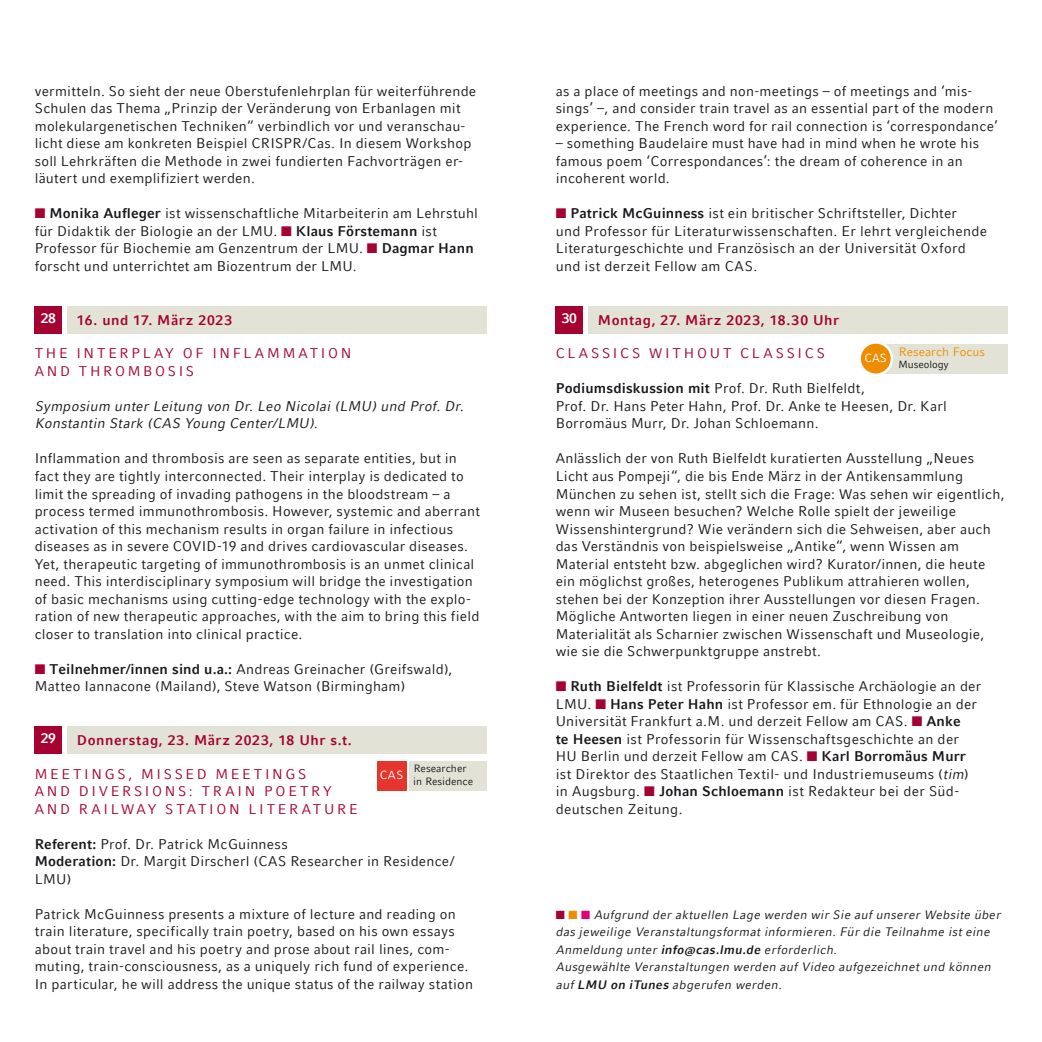
<style>
.page{position:relative;width:1042px;height:1042px;background:#fff}
.page>*{position:absolute;margin:0;border:0;box-sizing:border-box;transform-origin:0 0}
.t1{font:14px/17.5px "LMU Compatil Fact";letter-spacing:.02em;color:#1a171c}
.t2{font:14px/17.5px "LMU Compatil Fact";letter-spacing:.19em;color:#a50231}
.t3{font:14px/17.5px "LMU Compatil Fact Obl";letter-spacing:.02em;color:#1a171c}
.t4{font:700 14px "LMU Compatil Fact";letter-spacing:.04em;color:#a50231}
.t5{font:700 14px "LMU Compatil Fact";color:#fff}
.t6{font:12.25px/17.5px "LMU Compatil Fact Obl";letter-spacing:.03em;color:#1a171c}
.t7{font:12.08px "LMU Compatil Fact";color:#ef8d00}
.t8{font:11.72px "LMU Compatil Fact";color:#fff}
.t9{font:10.5px "LMU Compatil Fact";color:#1a171c}
.t10{font:10.33px "LMU Compatil Fact";letter-spacing:-.005em;color:#1a171c}
.s1{color:#a50231}
.s2{font-weight:700}
.s3{font-family:"LMU Compatil Fact Obl"}
.s4{color:#ef8d00}
.s5{color:#e2007a}
.s6{font-family:"LMU Compatil Fact";font-weight:700;font-style:italic}
</style>
<div class="page">
<div style="left:377px;top:761px;width:29px;height:29px;background:#e5352d"></div>
<div style="left:409px;top:761px;width:77px;height:29px;background:#e2e3d6"></div>
<div style="left:67px;top:306px;width:419px;height:27px;background:#e2e3d6"></div>
<div style="left:35px;top:306px;width:27px;height:27px;background:#a50231"></div>
<div style="left:67px;top:726px;width:419px;height:27px;background:#e2e3d6"></div>
<div style="left:35px;top:726px;width:27px;height:27px;background:#a50231"></div>
<div style="left:588px;top:306px;width:419px;height:27px;background:#e2e3d6"></div>
<div style="left:556px;top:306px;width:27px;height:27px;background:#a50231"></div>
<div style="left:876px;top:344px;width:131px;height:29px;background:#e2e3d6"></div>
<svg style="left:858px;top:341px;width:35px;height:35px"></svg>
<div style="left:861px;top:344px;width:29px;height:29px;background:#ef8d00;border-radius:50%"></div>
<p class="t1" style="left:35px;top:82px;width:443px">vermitteln. So sieht der neue Oberstufenlehrplan für weiterführende Schulen das Thema „Prinzip der Veränderung von Erbanlagen mit molekulargenetischen Techniken“ verbindlich vor und veranschau&shy;licht diese am konkreten Beispiel CRISPR/Cas. In diesem Workshop soll Lehrkräften die Methode in zwei fundierten Fachvorträgen er&shy;läutert und exemplifiziert werden.</p>
<p class="t1" style="left:35px;top:205px;width:445px"><span class="s1">■</span> <span class="s2">Monika Aufleger</span> ist wissenschaftliche Mitarbeiterin am Lehrstuhl für Didaktik der Biologie an der LMU. <span class="s1">■</span> <span class="s2">Klaus Förstemann</span> ist Professor für Biochemie am Genzentrum der LMU. <span class="s1">■</span> <span class="s2">Dagmar Hann </span>forscht und unterrichtet am Biozentrum der LMU.</p>
<p class="t5" style="left:41px;top:310px;width:17px">28</p>
<p class="t4" style="left:77px;top:312px;width:157px">16. und 17. März 2023</p>
<p class="t2" style="left:35px;top:345px;width:318px">THE INTERPLAY OF INFLAMMATION<br>AND THROMBOSIS</p>
<p class="t3" style="left:35px;top:397px;width:430px">Symposium unter Leitung von Dr. Leo Nicolai (LMU) und Prof. Dr.<br>Konstantin Stark (CAS Young Center/LMU).</p>
<p class="t1" style="left:35px;top:450px;width:447px">Inflammation and thrombosis are seen as separate entities, but in fact they are tightly interconnected. Their interplay is dedicated to limit the spreading of invading pathogens in the bloodstream – a process termed immunothrombosis. However, systemic and aberrant activation of this mechanism results in organ failure in infectious diseases as in severe COVID-19 and drives cardiovascular diseases.<br>Yet, therapeutic targeting of immunothrombosis is an unmet clinical need. This interdisciplinary symposium will bridge the investigation of basic mechanisms using cutting-edge technology with the explo&shy;ration of new therapeutic approaches, with the aim to bring this field closer to translation into clinical practice.</p>
<p class="t1" style="left:35px;top:660px;width:419px"><span class="s1">■</span> <span class="s2">Teilnehmer/innen sind u.a.:</span> Andreas Greinacher (Greifswald),<br>Matteo Iannacone (Mailand), Steve Watson (Birmingham)</p>
<p class="t5" style="left:41px;top:730px;width:17px">29</p>
<p class="t4" style="left:77px;top:732px;width:276px">Donnerstag, 23. März 2023, 18 Uhr s.t.</p>
<p class="t9" style="left:414px;top:762px;width:54px">Researcher</p>
<p class="t2" style="left:35px;top:765px;width:324px">MEETINGS, MISSED MEETINGS<br>AND DIVERSIONS: TRAIN POETRY<br>AND RAILWAY STATION LITERATURE</p>
<p class="t1" style="left:35px;top:835px;width:421px"><span class="s2">Referent:</span> Prof. Dr. Patrick McGuinness<br><span class="s2">Moderation:</span> Dr. Margit Dirscherl (CAS Researcher in Residence/<br>LMU)</p>
<p class="t1" style="left:35px;top:905px;width:440px">Patrick McGuinness presents a mixture of lecture and reading on train literature, specifically train poetry, based on his own essays about train travel and his poetry and prose about rail lines, com&shy;muting, train-consciousness, as a uniquely rich fund of experience.<br>In particular, he will address the unique status of the railway station</p>
<p class="t9" style="left:380px;top:775px;width:95px"><sup>CAS</sup> in Residence</p>
<p class="t1" style="left:556px;top:82px;width:444px">as a place of meetings and non-meetings – of meetings and ‘mis&shy;sings’ –, and consider train travel as an essential part of the modern experience. The French word for rail connection is ‘correspondance’</p>
<p class="t1" style="left:556px;top:135px;width:425px">– something Baudelaire must have had in mind when he wrote his famous poem ‘Correspondances’: the dream of coherence in an incoherent world.</p>
<p class="t1" style="left:556px;top:205px;width:433px"><span class="s1">■</span> <span class="s2">Patrick McGuinness</span> ist ein britischer Schriftsteller, Dichter<br>und Professor für Literaturwissenschaften. Er lehrt vergleichende Literaturgeschichte und Französisch an der Universität Oxford und ist derzeit Fellow am CAS.</p>
<p class="t5" style="left:562px;top:310px;width:17px">30</p>
<p class="t4" style="left:598px;top:312px;width:243px">Montag, 27. März 2023, 18.30 Uhr</p>
<p class="t2" style="left:556px;top:345px;width:271px">CLASSICS WITHOUT CLASSICS</p>
<p class="t1" style="left:556px;top:380px;width:393px"><span class="s2">Podiumsdiskussion mit</span> Prof. Dr. Ruth Bielfeldt,<br>Prof. Dr. Hans Peter Hahn, Prof. Dr. Anke te Heesen, Dr. Karl<br>Borromäus Murr, Dr. Johan Schloemann.</p>
<p class="t1" style="left:556px;top:450px;width:450px">Anlässlich der von Ruth Bielfeldt kuratierten Ausstellung „Neues Licht aus Pompeji“, die bis Ende März in der Antikensammlung München zu sehen ist, stellt sich die Frage: Was sehen wir eigentlich, wenn wir Museen besuchen? Welche Rolle spielt der jeweilige Wissenshintergrund? Wie verändern sich die Sehweisen, aber auch das Verständnis von beispielsweise „Antike“, wenn Wissen am Material entsteht bzw. abgeglichen wird? Kurator/innen, die heute ein möglichst großes, heterogenes Publikum attrahieren wollen, stehen bei der Konzeption ihrer Ausstellungen vor diesen Fragen.<br>Mögliche Antworten liegen in einer neuen Zuschreibung von Materialität als Scharnier zwischen Wissenschaft und Museologie, wie sie die Schwerpunktgruppe anstrebt.</p>
<p class="t1" style="left:556px;top:677px;width:427px"><span class="s1">■</span> <span class="s2">Ruth Bielfeldt</span> ist Professorin für Klassische Archäologie an der LMU. <span class="s1">■</span> <span class="s2">Hans Peter Hahn</span> ist Professor em. für Ethnologie an der Universität Frankfurt a.M. und derzeit Fellow am CAS. <span class="s1">■</span> <span class="s2">Anke<br>te Heesen</span> ist Professorin für Wissenschaftsgeschichte an der HU Berlin und derzeit Fellow am CAS. <span class="s1">■</span> <span class="s2">Karl Borromäus Murr </span>ist Direktor des Staatlichen Textil- und Industriemuseums (<span class="s3">tim</span>) in Augsburg. <span class="s1">■</span> <span class="s2">Johan Schloemann</span> ist Redakteur bei der Süd&shy;deutschen Zeitung.</p>
<p class="t7" style="left:899px;top:345px;width:88px">Research Focus</p>
<p class="t8" style="left:864px;top:352px;width:24px">CAS</p>
<p class="t10" style="left:898px;top:359px;width:52px">Museology</p>
<p class="t6" style="left:556px;top:906px;width:446px"><span class="s1">■</span> <span class="s4">■</span> <span class="s5">■</span> Aufgrund der aktuellen Lage werden wir Sie auf unserer Website über das jeweilige Veranstaltungsformat informieren. Für die Teilnahme ist eine Anmeldung unter <span class="s6">info@cas.lmu.de</span> erforderlich.<br>Ausgewählte Veranstaltungen werden auf Video aufgezeichnet und können auf <span class="s6">LMU on iTunes</span> abgerufen werden.</p>
</div>
